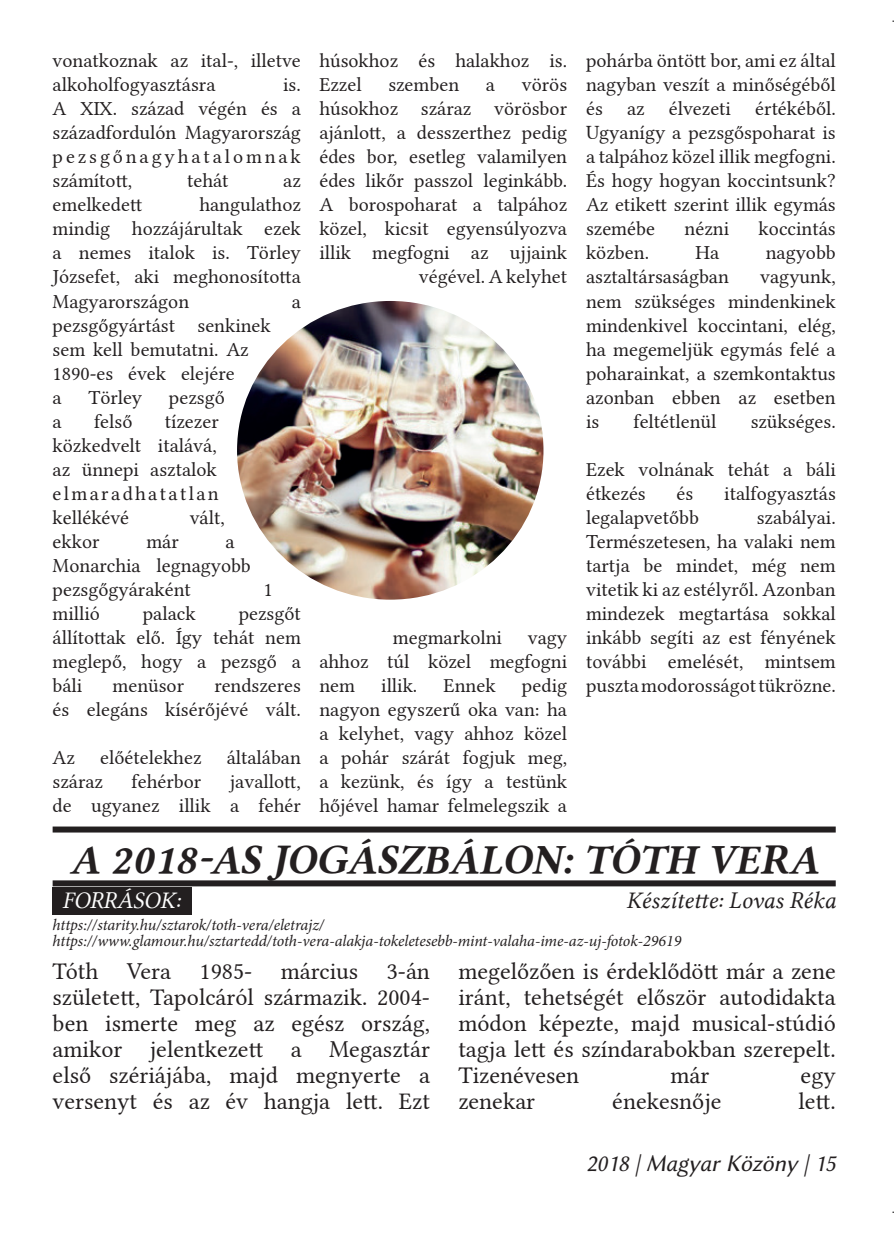
<style>
.page{position:relative;width:894px;height:1238px;background:#fff}
.page>*{position:absolute;margin:0;border:0;box-sizing:border-box;transform-origin:0 0}
.t1{font:42px "Lin Libertine BI";letter-spacing:.005em;color:#231f20}
.t2{font:24px/26px "Lin Libertine";color:#231f20;text-align:justify}
.t3{font:24px "Lin Libertine 2";color:#231f20}
.t4{font:24px "Lin Biolinum I";color:#231f20}
.t5{font:24px "Lin Libertine I";color:#231f20}
.t6{font:24px "Lin Libertine I";letter-spacing:.005em;color:#fff}
.t7{font:20px/24px "Lin Libertine";color:#231f20;text-align:justify}
.t8{font:20px/24px "Lin Libertine 2";color:#231f20}
.t9{font:20px/24px "Lin Libertine 2";letter-spacing:.12em;color:#231f20}
.t10{font:italic 16px/16px "Minion Pro";letter-spacing:-.01em;color:#231f20}
</style>
<div class="page">
<img style="left:237px;top:301px;width:306px;height:298px">
<div style="left:53px;top:880px;width:782px;height:6px;background:#231f20"></div>
<div style="left:53px;top:886px;width:138px;height:28px;background:#231f20"></div>
<div style="left:53px;top:826px;width:782px;height:6px;background:#231f20"></div>
<p class="t7" style="left:53px;top:47px;width:250px">vonatkoznak az ital-, illetve alkoholfogyasztásra</p>
<p class="t7" style="left:53px;top:71px;width:250px;text-indent:230px">is.<br>A XIX. század végén és a századfordulón Magyarország pezsgőnagyhatalomnak számított,</p>
<p class="t7" style="left:187px;top:167px;width:43px">tehát</p>
<p class="t7" style="left:283px;top:167px;width:19px">az</p>
<p class="t7" style="left:53px;top:191px;width:250px;text-indent:147px">hangulathoz mindig hozzájárultak ezek a nemes italok is. Törley Józsefet, aki meghonosította</p>
<p class="t8" style="left:53px;top:287px;width:138px">Magyarországon</p>
<p class="t8" style="left:291px;top:287px;width:11px">a</p>
<p class="t7" style="left:53px;top:311px;width:220px;text-align:left">pezsgőgyártást senkinek sem kell bemutatni. Az<br>1890-es évek elejére<br>a</p>
<p class="t7" style="left:53px;top:191px;width:91px">emelkedett</p>
<p class="t7" style="left:88px;top:383px;width:55px">Törley</p>
<p class="t7" style="left:169px;top:383px;width:57px">pezsgő</p>
<p class="t7" style="left:53px;top:407px;width:11px">a</p>
<p class="t7" style="left:94px;top:407px;width:40px">felső</p>
<p class="t7" style="left:53px;top:407px;width:168px;text-indent:112px">tízezer közkedvelt italává, az ünnepi asztalok</p>
<p class="t9" style="left:53px;top:479px;width:168px">elmaradhatatlan kellékévé</p>
<p class="t8" style="left:190px;top:503px;width:37px">vált,</p>
<p class="t8" style="left:53px;top:527px;width:48px">ekkor</p>
<p class="t8" style="left:146px;top:527px;width:34px">már</p>
<p class="t8" style="left:53px;top:527px;width:200px;text-indent:173px">a<br>Monarchia legnagyobb</p>
<p class="t7" style="left:53px;top:575px;width:140px">pezsgőgyáraként</p>
<p class="t7" style="left:263px;top:575px;width:11px">1</p>
<p class="t7" style="left:53px;top:599px;width:49px">millió</p>
<p class="t7" style="left:143px;top:599px;width:54px">palack</p>
<p class="t7" style="left:53px;top:599px;width:250px;text-indent:186px">pezsgőt állítottak elő. Így tehát nem meglepő, hogy a pezsgő a báli</p>
<p class="t7" style="left:53px;top:671px;width:250px;text-align:right">rendszeres<br>és elegáns kísérőjévé vált.</p>
<p class="t7" style="left:53px;top:743px;width:24px">Az</p>
<p class="t7" style="left:100px;top:743px;width:103px">előételekhez</p>
<p class="t7" style="left:226px;top:743px;width:76px">általában</p>
<p class="t7" style="left:53px;top:767px;width:52px">száraz</p>
<p class="t7" style="left:131px;top:767px;width:71px">fehérbor</p>
<p class="t7" style="left:112px;top:671px;width:73px">menüsor</p>
<p class="t7" style="left:53px;top:767px;width:250px;text-align:right">javallott,<br>de ugyanez illik a fehér</p>
<p class="t8" style="left:319px;top:47px;width:249px">húsokhoz és halakhoz is.</p>
<p class="t7" style="left:319px;top:71px;width:44px">Ezzel</p>
<p class="t7" style="left:388px;top:71px;width:72px">szemben</p>
<p class="t7" style="left:485px;top:71px;width:11px">a</p>
<p class="t7" style="left:319px;top:71px;width:249px;text-indent:202px">vörös húsokhoz száraz vörösbor ajánlott, a desszerthez pedig</p>
<p class="t8" style="left:319px;top:143px;width:249px">édes bor, esetleg valamilyen</p>
<p class="t7" style="left:319px;top:167px;width:249px;text-align:right">édes likőr passzol leginkább.<br>A borospoharat a talpához közel, kicsit egyensúlyozva illik megfogni az ujjaink végével. A kelyhet</p>
<p class="t8" style="left:393px;top:623px;width:110px">megmarkolni</p>
<p class="t8" style="left:527px;top:623px;width:41px">vagy</p>
<p class="t7" style="left:319px;top:647px;width:249px">ahhoz túl közel megfogni nem</p>
<p class="t7" style="left:319px;top:671px;width:249px;text-indent:202px">pedig nagyon egyszerű oka van: ha a kelyhet, vagy ahhoz közel a pohár szárát fogjuk meg, a kezünk, és így a testünk hőjével hamar felmelegszik a</p>
<p class="t7" style="left:381px;top:671px;width:38px">illik.</p>
<p class="t7" style="left:443px;top:671px;width:54px">Ennek</p>
<p class="t7" style="left:585px;top:47px;width:251px">pohárba öntött bor, ami ez által nagyban veszít a minőségéből és az élvezeti értékéből.<br>Ugyanígy a pezsgőspoharat is a talpához közel illik megfogni.<br>És hogy hogyan koccintsunk?<br>Az etikett szerint illik egymás</p>
<p class="t8" style="left:585px;top:215px;width:70px">szemébe</p>
<p class="t8" style="left:684px;top:215px;width:46px">nézni</p>
<p class="t8" style="left:758px;top:215px;width:79px">koccintás</p>
<p class="t7" style="left:585px;top:239px;width:65px">közben.</p>
<p class="t7" style="left:695px;top:239px;width:25px">Ha</p>
<p class="t7" style="left:765px;top:239px;width:71px">nagyobb</p>
<p class="t8" style="left:585px;top:263px;width:144px">asztaltársaságban</p>
<p class="t8" style="left:760px;top:263px;width:77px">vagyunk,</p>
<p class="t7" style="left:585px;top:287px;width:251px">nem szükséges mindenkinek</p>
<p class="t8" style="left:585px;top:311px;width:251px">mindenkivel koccintani, elég,</p>
<p class="t7" style="left:585px;top:335px;width:251px">ha megemeljük egymás felé a</p>
<p class="t8" style="left:585px;top:359px;width:251px">poharainkat, a szemkontaktus azonban ebben az esetben</p>
<p class="t7" style="left:585px;top:407px;width:15px">is</p>
<p class="t7" style="left:633px;top:407px;width:84px">feltétlenül</p>
<p class="t7" style="left:750px;top:407px;width:87px">szükséges.</p>
<p class="t7" style="left:585px;top:455px;width:251px">Ezek volnának tehát a báli étkezés</p>
<p class="t7" style="left:676px;top:479px;width:18px">és</p>
<p class="t7" style="left:724px;top:479px;width:113px">italfogyasztás</p>
<p class="t7" style="left:585px;top:503px;width:114px">legalapvetőbb</p>
<p class="t7" style="left:756px;top:503px;width:80px">szabályai.</p>
<p class="t8" style="left:585px;top:527px;width:251px">Természetesen, ha valaki nem</p>
<p class="t7" style="left:585px;top:551px;width:251px">tartja be mindet, még nem vitetik ki az estélyről. Azonban</p>
<p class="t8" style="left:585px;top:599px;width:251px">mindezek megtartása sokkal</p>
<p class="t7" style="left:585px;top:623px;width:251px">inkább segíti az est fényének</p>
<p class="t8" style="left:585px;top:647px;width:251px">további emelését, mintsem</p>
<p class="t7" style="left:585px;top:671px;width:251px">puszta modorosságot tükrözne.</p>
<h1 class="t1" style="left:70px;top:830px;width:750px">A 2018-AS JOGÁSZBÁLON: TÓTH VERA</h1>
<p class="t6" style="left:63px;top:887px;width:119px">FORRÁSOK:</p>
<p class="t5" style="left:626px;top:886px;width:211px">Készítette: Lovas Réka</p>
<p class="t10" style="left:53px;top:917px;width:630px">https://starity.hu/sztarok/toth-vera/eletrajz/ https://www.glamour.hu/sztartedd/toth-vera-alakja-tokeletesebb-mint-valaha-ime-az-uj-fotok-29619</p>
<p class="t2" style="left:53px;top:955px;width:379px">Tóth Vera 1985- március 3-án született, Tapolcáról származik. 2004-</p>
<p class="t3" style="left:53px;top:1003px;width:379px">ben ismerte meg az egész ország,</p>
<p class="t2" style="left:53px;top:1033px;width:379px">amikor jelentkezett a Megasztár első szériájába, majd megnyerte a versenyt és az év hangja lett. Ezt</p>
<p class="t2" style="left:458px;top:955px;width:379px">megelőzően is érdeklődött már a zene iránt, tehetségét először autodidakta módon képezte, majd musical-stúdió tagja lett és színdarabokban szerepelt.</p>
<p class="t3" style="left:458px;top:1055px;width:122px">Tizenévesen</p>
<p class="t3" style="left:670px;top:1055px;width:40px">már</p>
<p class="t3" style="left:800px;top:1055px;width:37px">egy</p>
<p class="t2" style="left:458px;top:1085px;width:78px">zenekar</p>
<p class="t2" style="left:612px;top:1085px;width:111px">énekesnője</p>
<p class="t2" style="left:798px;top:1085px;width:39px">lett.</p>
<p class="t4" style="left:585px;top:1149px;width:251px">2018 | Magyar Közöny | 15</p>
</div>
